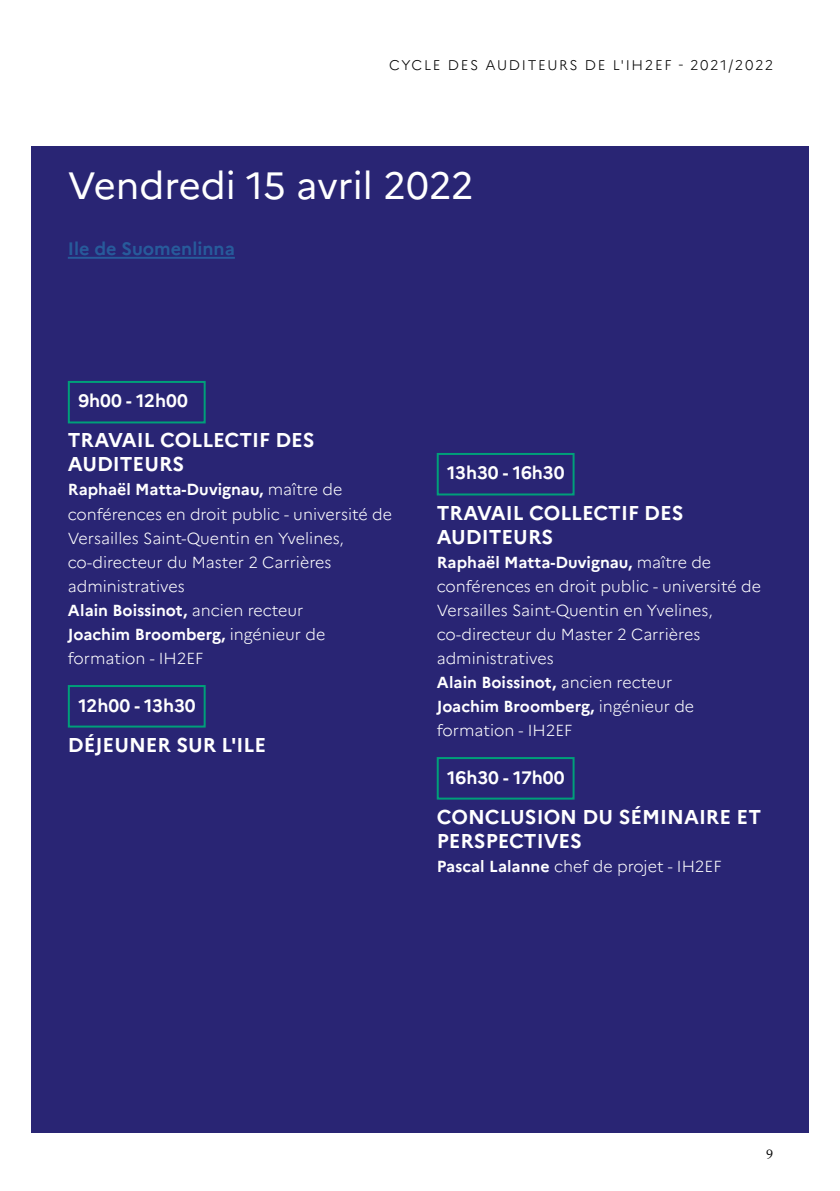
<style>
.page{position:relative;width:840px;height:1191px;background:#fff}
.page>*{position:absolute;margin:0;border:0;box-sizing:border-box;transform-origin:0 0}
.t1{font:38px "Marianne";color:#fff}
.t2{font:700 20px/24px "Marianne";color:#fff}
.t3{font:700 18px "Marianne";color:#fff}
.t4{font:700 18px "Marianne";color:#275b9b}
.t5{font:300 16px/24px "Marianne";color:#fff}
.t6{font:300 14px "Marianne";letter-spacing:.12em;color:#000}
.t7{font:300 14px "Spectral";color:#000}
.s1{font-weight:700}
</style>
<div class="page">
<div style="left:31px;top:146px;width:777px;height:987px;background:#292574"></div>
<hr style="left:68px;top:257px;width:167px;height:2px;background:#275b9b">
<div style="left:68px;top:381px;width:137px;height:42px;border:2px solid #009f79"></div>
<div style="left:68px;top:685px;width:137px;height:42px;border:2px solid #009f79"></div>
<div style="left:436px;top:453px;width:138px;height:42px;border:2px solid #009f79"></div>
<div style="left:436px;top:757px;width:138px;height:42px;border:2px solid #009f79"></div>
<p class="t6" style="left:389px;top:56px;width:385px">CYCLE DES AUDITEURS DE L'IH2EF - 2021/2022</p>
<h1 class="t1" style="left:68px;top:163px;width:407px">Vendredi 15 avril 2022</h1>
<p class="t4" style="left:68px;top:238px;width:168px">Ile de Suomenlinna</p>
<p class="t3" style="left:78px;top:390px;width:111px">9h00 - 12h00</p>
<p class="t2" style="left:68px;top:428px;width:248px">TRAVAIL COLLECTIF DES<br>AUDITEURS</p>
<p class="t5" style="left:68px;top:478px;width:326px"><span class="s1">Raphaël Matta-Duvignau,</span> maître de conférences en droit public - université de<br>Versailles Saint-Quentin en Yvelines, co-directeur du Master 2 Carrières administratives<br><span class="s1">Alain Boissinot,</span> ancien recteur<br><span class="s1">Joachim Broomberg,</span> ingénieur de formation - IH2EF</p>
<p class="t3" style="left:78px;top:694px;width:119px">12h00 - 13h30</p>
<p class="t2" style="left:68px;top:732px;width:200px">DÉJEUNER SUR L'ILE</p>
<p class="t3" style="left:447px;top:462px;width:119px">13h30 - 16h30</p>
<p class="t2" style="left:436px;top:500px;width:248px">TRAVAIL COLLECTIF DES<br>AUDITEURS</p>
<p class="t5" style="left:436px;top:550px;width:326px"><span class="s1">Raphaël Matta-Duvignau,</span> maître de conférences en droit public - université de<br>Versailles Saint-Quentin en Yvelines, co-directeur du Master 2 Carrières administratives<br><span class="s1">Alain Boissinot,</span> ancien recteur<br><span class="s1">Joachim Broomberg,</span> ingénieur de formation - IH2EF</p>
<p class="t3" style="left:447px;top:766px;width:119px">16h30 - 17h00</p>
<p class="t2" style="left:436px;top:804px;width:326px">CONCLUSION DU SÉMINAIRE ET<br>PERSPECTIVES</p>
<p class="t5" style="left:436px;top:854px;width:286px"><span class="s1">Pascal Lalanne</span> chef de projet - IH2EF</p>
<p class="t7" style="left:765px;top:1143px;width:8px">9</p>
</div>
